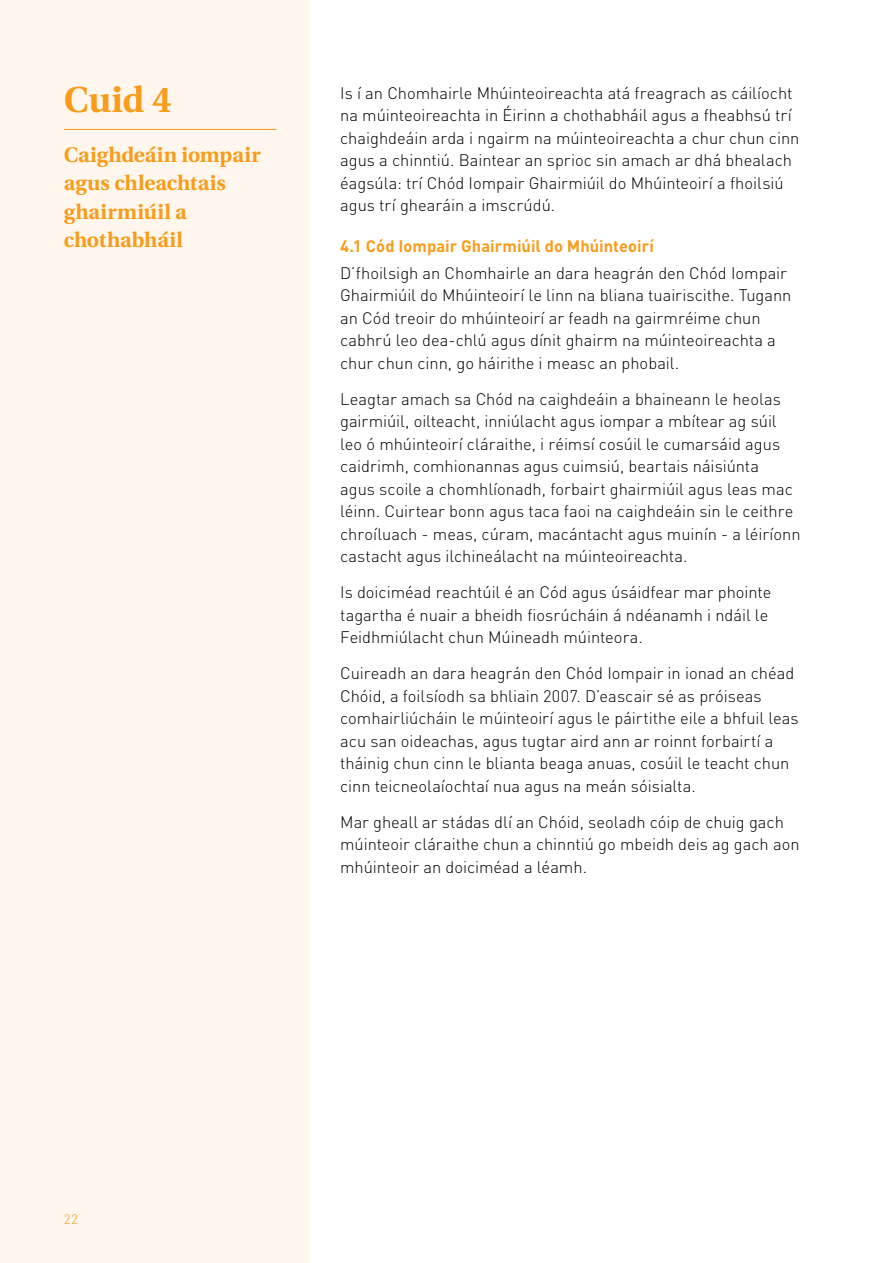
<style>
.page{position:relative;width:893px;height:1263px;background:#fff}
.page>*{position:absolute;margin:0;border:0;box-sizing:border-box;transform-origin:0 0}
.t1{font:700 36px "Utopia";color:#f99c1c}
.t2{font:700 21px/28.5px "Utopia";letter-spacing:.005em;color:#f99c1c}
.t3{font:300 16.5px/22.5px "DIN";color:#000}
.t4{font:700 16.5px "DIN";color:#f99c1c}
.t5{font:300 13.5px "DIN";color:#f99c1c}
</style>
<div class="page">
<div style="left:0;top:0;width:308px;height:1263px;background:#fff7ee"></div>
<hr style="left:64px;top:129px;width:212px;height:1px;background:#f99c1c">
<h1 class="t1" style="left:64px;top:79px;width:110px">Cuid 4</h1>
<p class="t2" style="left:64px;top:140px;width:198px">Caighdeáin iompair agus chleachtais ghairmiúil a chothabháil</p>
<p class="t3" style="left:340px;top:81px;width:461px">Is í an Chomhairle Mhúinteoireachta atá freagrach as cáilíocht na múinteoireachta in Éirinn a chothabháil agus a fheabhsú trí chaighdeáin arda i ngairm na múinteoireachta a chur chun cinn agus a chinntiú. Baintear an sprioc sin amach ar dhá bhealach éagsúla: trí Chód Iompair Ghairmiúil do Mhúinteoirí a fhoilsiú agus trí ghearáin a imscrúdú.</p>
<p class="t4" style="left:340px;top:235px;width:315px">4.1 Cód Iompair Ghairmiúil do Mhúinteoirí</p>
<p class="t3" style="left:340px;top:261px;width:453px">D’fhoilsigh an Chomhairle an dara heagrán den Chód Iompair Ghairmiúil do Mhúinteoirí le linn na bliana tuairiscithe. Tugann an Cód treoir do mhúinteoirí ar feadh na gairmréime chun cabhrú leo dea-chlú agus dínit ghairm na múinteoireachta a chur chun cinn, go háirithe i measc an phobail.</p>
<p class="t3" style="left:340px;top:387px;width:462px">Leagtar amach sa Chód na caighdeáin a bhaineann le heolas gairmiúil, oilteacht, inniúlacht agus iompar a mbítear ag súil leo ó mhúinteoirí cláraithe, i réimsí cosúil le cumarsáid agus caidrimh, comhionannas agus cuimsiú, beartais náisiúnta<br>agus scoile a chomhlíonadh, forbairt ghairmiúil agus leas mac léinn. Cuirtear bonn agus taca faoi na caighdeáin sin le ceithre chroíluach - meas, cúram, macántacht agus muinín - a léiríonn castacht agus ilchineálacht na múinteoireachta.</p>
<p class="t3" style="left:340px;top:581px;width:433px">Is doiciméad reachtúil é an Cód agus úsáidfear mar phointe tagartha é nuair a bheidh fiosrúcháin á ndéanamh i ndáil le<br>Feidhmiúlacht chun Múineadh múinteora.</p>
<p class="t3" style="left:340px;top:662px;width:460px">Cuireadh an dara heagrán den Chód Iompair in ionad an chéad Chóid, a foilsíodh sa bhliain 2007. D’eascair sé as próiseas comhairliúcháin le múinteoirí agus le páirtithe eile a bhfuil leas acu san oideachas, agus tugtar aird ann ar roinnt forbairtí a tháinig chun cinn le blianta beaga anuas, cosúil le teacht chun cinn teicneolaíochtaí nua agus na meán sóisialta.</p>
<p class="t3" style="left:340px;top:810px;width:461px">Mar gheall ar stádas dlí an Chóid, seoladh cóip de chuig gach múinteoir cláraithe chun a chinntiú go mbeidh deis ag gach aon mhúinteoir an doiciméad a léamh.</p>
<p class="t5" style="left:64px;top:1210px;width:16px">22</p>
</div>
